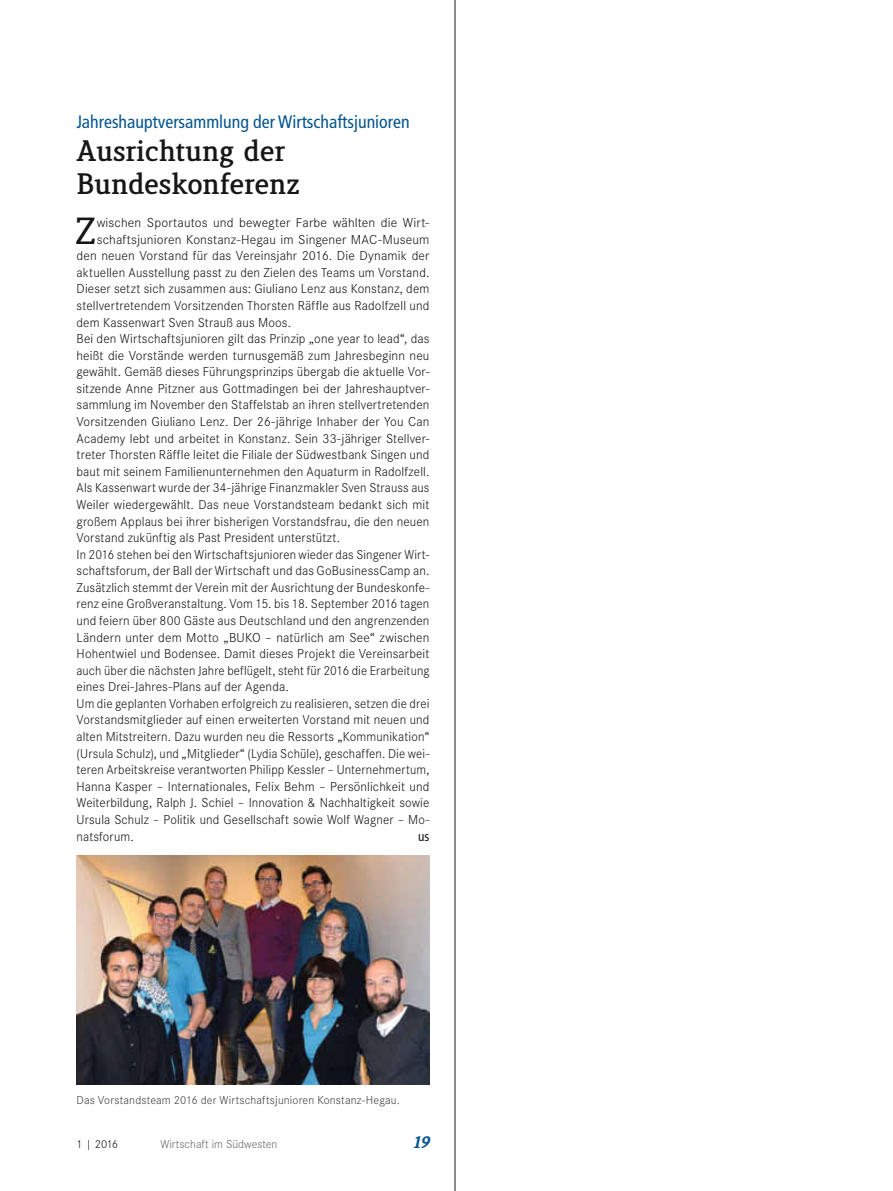
<style>
.page{position:relative;width:893px;height:1191px;background:#fff}
.page>*{position:absolute;margin:0;border:0;box-sizing:border-box;transform-origin:0 0}
.t1{font:700 36.3px "Lenga";color:#151616}
.t2{font:800 28.5px/33.2px "Lenga";color:#151616}
.t3{font:condensed 18px "Frutiger";color:#05558e}
.t4{font:italic 900 16.5px "Lenga";color:#05558e}
.t5{font:300 13.5px "Corporate S";letter-spacing:.01em;color:#151616}
.t6{font:300 13.5px "Corporate S";letter-spacing:.01em;color:#151616;scale:.96 1}
.t7{font:condensed 13.5px "Frutiger";color:#151616}
.t8{font:300 12px "Corporate S";letter-spacing:.015em;color:#40403f}
.t9{font:300 12px "Corporate S";color:#686867}
.t10{font:300 12px "Corporate S";color:#151616}
</style>
<div class="page">
<hr style="left:0;top:0;width:1px;height:1191px;background:#edecea">
<hr style="left:455px;top:0;width:1px;height:1191px;background:#151616">
<img style="left:77px;top:855px;width:352px;height:229px">
<p class="t3" style="left:77px;top:111px;width:335px">Jahreshauptversammlung der Wirtschaftsjunioren</p>
<p class="t2" style="left:77px;top:136px;width:225px">Ausrichtung der<br>Bundeskonferenz</p>
<p class="t1" style="left:76px;top:211px;width:22px">Z</p>
<p class="t5" style="left:97px;top:215px;width:334px">wischen Sportautos und bewegter Farbe wählten die Wirt-</p>
<p class="t5" style="left:97px;top:232px;width:334px">schaftsjunioren Konstanz-Hegau im Singener MAC-Museum</p>
<p class="t5" style="left:77px;top:248px;width:354px">den neuen Vorstand für das Vereinsjahr 2016. Die Dynamik der</p>
<p class="t5" style="left:77px;top:265px;width:354px">aktuellen Ausstellung passt zu den Zielen des Teams um Vorstand.</p>
<p class="t5" style="left:77px;top:281px;width:354px">Dieser setzt sich zusammen aus: Giuliano Lenz aus Konstanz, dem</p>
<p class="t5" style="left:77px;top:298px;width:354px">stellvertretendem Vorsitzenden Thorsten Räffle aus Radolfzell und</p>
<p class="t5" style="left:77px;top:314px;width:216px">dem Kassenwart Sven Strauß aus Moos.</p>
<p class="t5" style="left:77px;top:331px;width:354px">Bei den Wirtschaftsjunioren gilt das Prinzip „one year to lead“, das</p>
<p class="t5" style="left:77px;top:348px;width:354px">heißt die Vorstände werden turnusgemäß zum Jahresbeginn neu</p>
<p class="t5" style="left:77px;top:364px;width:354px">gewählt. Gemäß dieses Führungsprinzips übergab die aktuelle Vor-</p>
<p class="t5" style="left:77px;top:381px;width:354px">sitzende Anne Pitzner aus Gottmadingen bei der Jahreshauptver-</p>
<p class="t5" style="left:77px;top:397px;width:354px">sammlung im November den Staffelstab an ihren stellvertretenden</p>
<p class="t5" style="left:77px;top:414px;width:354px">Vorsitzenden Giuliano Lenz. Der 26-jährige Inhaber der You Can</p>
<p class="t5" style="left:77px;top:430px;width:354px">Academy lebt und arbeitet in Konstanz. Sein 33-jähriger Stellver-</p>
<p class="t5" style="left:77px;top:447px;width:354px">treter Thorsten Räffle leitet die Filiale der Südwestbank Singen und</p>
<p class="t5" style="left:77px;top:464px;width:354px">baut mit seinem Familienunternehmen den Aquaturm in Radolfzell.</p>
<p class="t5" style="left:77px;top:480px;width:354px">Als Kassenwart wurde der 34-jährige Finanzmakler Sven Strauss aus</p>
<p class="t5" style="left:77px;top:497px;width:354px">Weiler wiedergewählt. Das neue Vorstandsteam bedankt sich mit</p>
<p class="t5" style="left:77px;top:513px;width:354px">großem Applaus bei ihrer bisherigen Vorstandsfrau, die den neuen</p>
<p class="t5" style="left:77px;top:530px;width:265px">Vorstand zukünftig als Past President unterstützt.</p>
<p class="t6" style="left:77px;top:546px;width:369px">In 2016 stehen bei den Wirtschaftsjunioren wieder das Singener Wirt-</p>
<p class="t5" style="left:77px;top:563px;width:354px">schaftsforum, der Ball der Wirtschaft und das GoBusinessCamp an.</p>
<p class="t5" style="left:77px;top:580px;width:354px">Zusätzlich stemmt der Verein mit der Ausrichtung der Bundeskonfe-</p>
<p class="t5" style="left:77px;top:596px;width:354px">renz eine Großveranstaltung. Vom 15. bis 18. September 2016 tagen</p>
<p class="t5" style="left:77px;top:613px;width:354px">und feiern über 800 Gäste aus Deutschland und den angrenzenden</p>
<p class="t5" style="left:77px;top:629px;width:354px">Ländern unter dem Motto „BUKO – natürlich am See“ zwischen</p>
<p class="t5" style="left:77px;top:646px;width:354px">Hohentwiel und Bodensee. Damit dieses Projekt die Vereinsarbeit</p>
<p class="t6" style="left:77px;top:662px;width:369px">auch über die nächsten Jahre beflügelt, steht für 2016 die Erarbeitung</p>
<p class="t5" style="left:77px;top:679px;width:214px">eines Drei-Jahres-Plans auf der Agenda.</p>
<p class="t5" style="left:77px;top:696px;width:354px">Um die geplanten Vorhaben erfolgreich zu realisieren, setzen die drei</p>
<p class="t5" style="left:77px;top:712px;width:354px">Vorstandsmitglieder auf einen erweiterten Vorstand mit neuen und</p>
<p class="t5" style="left:77px;top:729px;width:354px">alten Mitstreitern. Dazu wurden neu die Ressorts „Kommunikation“</p>
<p class="t5" style="left:77px;top:745px;width:354px">(Ursula Schulz), und „Mitglieder“ (Lydia Schüle), geschaffen. Die wei-</p>
<p class="t5" style="left:77px;top:762px;width:354px">teren Arbeitskreise verantworten Philipp Kessler – Unternehmertum,</p>
<p class="t5" style="left:77px;top:778px;width:354px">Hanna Kasper – Internationales, Felix Behm – Persönlichkeit und</p>
<p class="t5" style="left:77px;top:795px;width:354px">Weiterbildung, Ralph J. Schiel – Innovation &amp; Nachhaltigkeit sowie</p>
<p class="t5" style="left:77px;top:812px;width:354px">Ursula Schulz – Politik und Gesellschaft sowie Wolf Wagner – Mo-</p>
<p class="t5" style="left:77px;top:828px;width:59px">natsforum.</p>
<p class="t7" style="left:418px;top:828px;width:13px">us</p>
<p class="t8" style="left:77px;top:1093px;width:325px">Das Vorstandsteam 2016 der Wirtschaftsjunioren Konstanz-Hegau.</p>
<p class="t10" style="left:77px;top:1137px;width:43px">1 | 2016</p>
<p class="t9" style="left:160px;top:1137px;width:119px">Wirtschaft im Südwesten</p>
<p class="t4" style="left:413px;top:1134px;width:18px">19</p>
</div>
